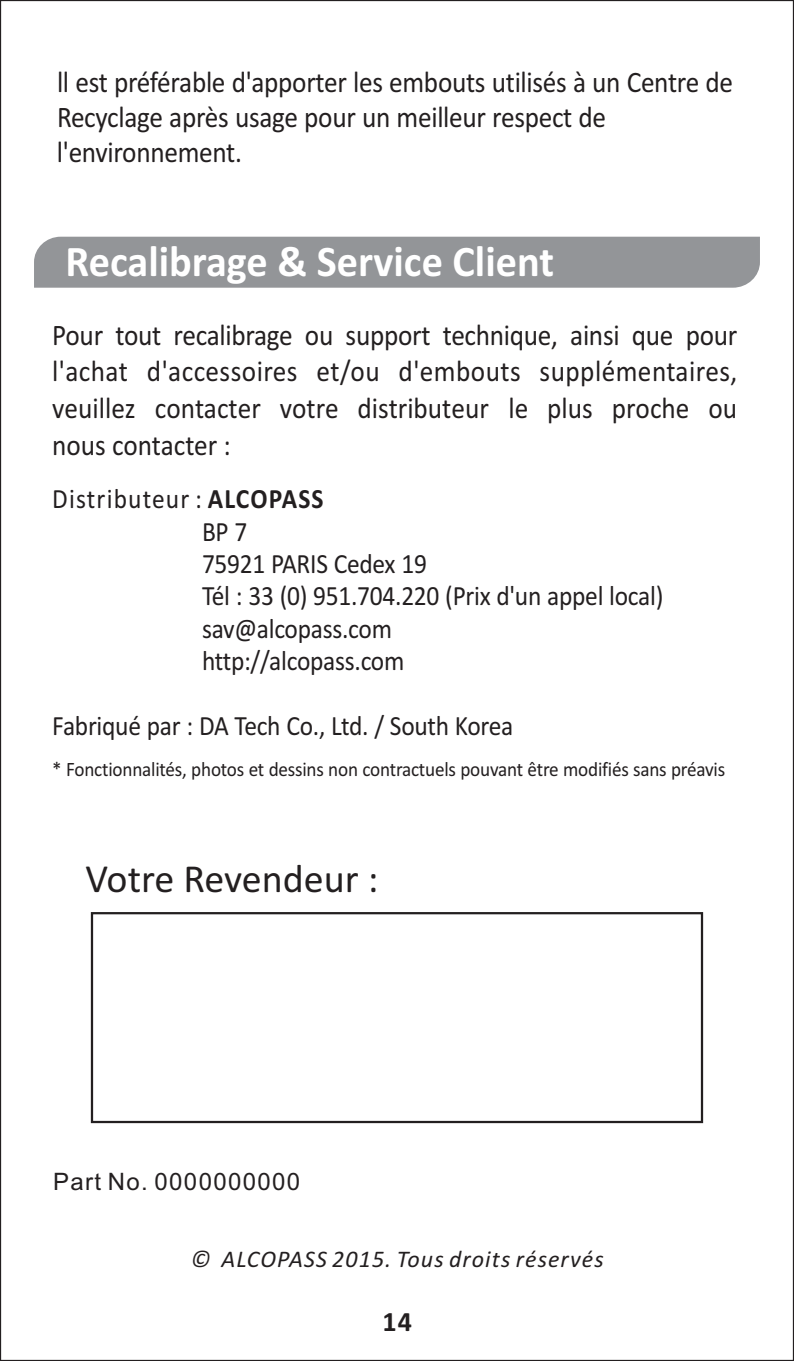
<style>
.page{position:relative;width:794px;height:1361px;background:#fff}
.page>*{position:absolute;margin:0;border:0;box-sizing:border-box;transform-origin:0 0}
.t1{font:700 44px "Calibri";color:#fff;scale:.96 1}
.t2{font:40px "Calibri";color:#231f20}
.t3{font:30px/36.8px "Calibri";letter-spacing:-.01em;color:#231f20;scale:.91 1}
.t4{font:28px/32.4px "Calibri";letter-spacing:-.01em;color:#231f20;scale:.91 1}
.t5{font:700 28px "Calibri";color:#231f20}
.t6{font:italic 24px "Calibri";letter-spacing:.045em;color:#231f20}
.t7{font:24px "Arial";letter-spacing:.055em;color:#231f20}
.t8{font:20.4px "Calibri";letter-spacing:-.01em;color:#231f20;scale:.93 1}
.s1{font-weight:700}
</style>
<div class="page">
<div style="left:34px;top:237px;width:726px;height:51px;background:#939598"></div>
<div style="left:91px;top:912px;width:612px;height:211px;border:2px solid #231f20"></div>
<p class="t3" style="left:57px;top:67px;width:744px;line-height:34.8px">ll est préférable d'apporter les embouts utilisés à un Centre de<br>Recyclage après usage pour un meilleur respect de l'environnement.</p>
<h1 class="t1" style="left:66px;top:243px;width:510px">Recalibrage &amp; Service Client</h1>
<p class="t3" style="left:52px;top:319px;width:754px;text-align:justify">Pour tout recalibrage ou support technique, ainsi que pour l'achat d'accessoires et/ou d'embouts supplémentaires, veuillez contacter votre distributeur le plus proche ou nous contacter :</p>
<p class="t4" style="left:202px;top:485px;width:508px;text-indent:-150px">Distributeur : <span class="s1">ALCOPASS<br></span>BP 7<br>75921 PARIS Cedex 19<br>Tél : 33 (0) 951.704.220 (Prix d'un appel local) sav@alcopass.com<br>http://alcopass.com</p>
<p class="t4" style="left:52px;top:712px;width:508px">Fabriqué par : DA Tech Co., Ltd. / South Korea</p>
<p class="t8" style="left:52px;top:761px;width:725px">* Fonctionnalités, photos et dessins non contractuels pouvant être modifiés sans préavis</p>
<h2 class="t2" style="left:86px;top:861px;width:294px">Votre Revendeur :</h2>
<p class="t7" style="left:53px;top:1173px;width:248px">Part No. 0000000000</p>
<p class="t6" style="left:191px;top:1249px;width:415px">© ALCOPASS 2015. Tous droits réservés</p>
<p class="t5" style="left:382px;top:1309px;width:31px">14</p>
</div>
